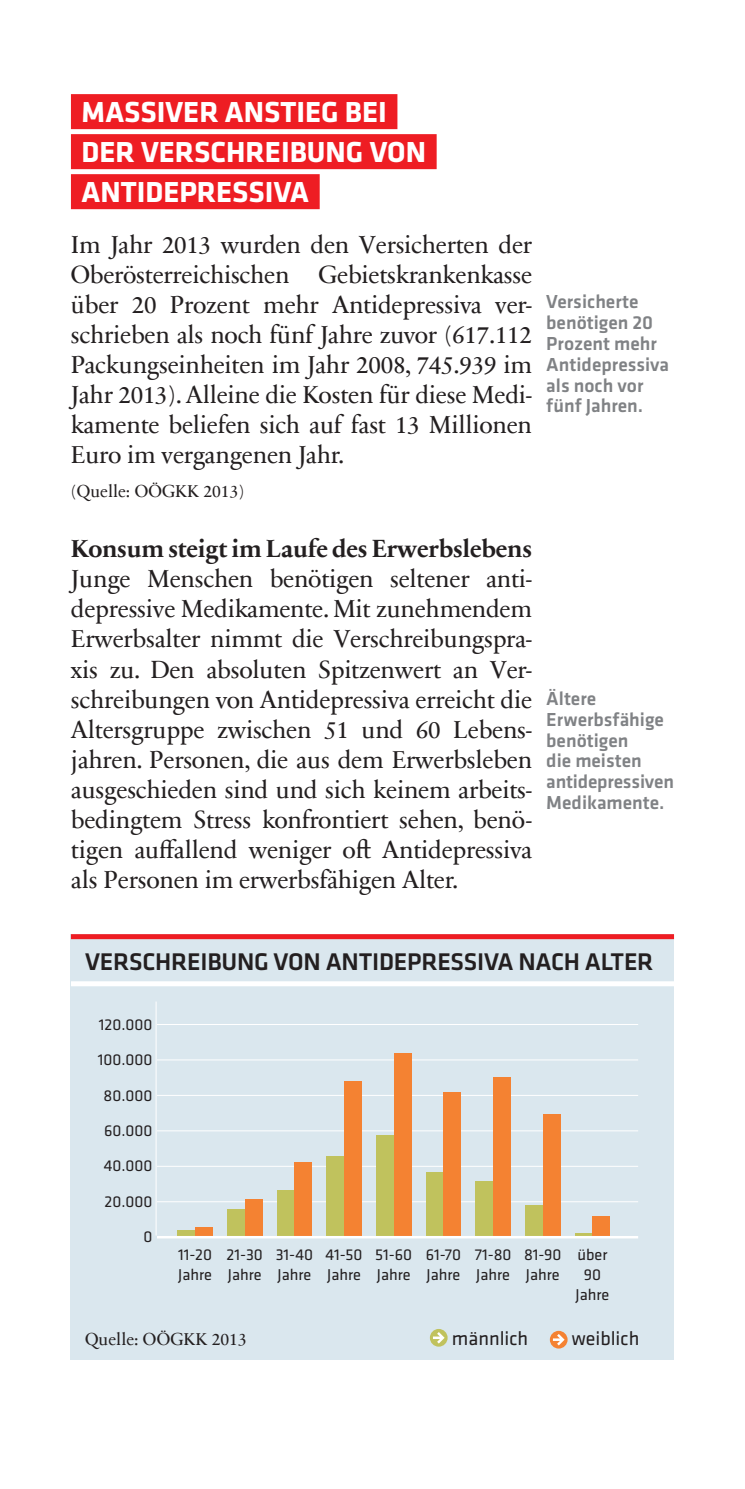
<style>
.page{position:relative;width:745px;height:1489px;background:#fff}
.page>*{position:absolute;margin:0;border:0;box-sizing:border-box;transform-origin:0 0}
.t1{font:700 30px/40px "Klavika Basic";color:#fff}
.t2{font:25px/30px "Sabon Next Com";letter-spacing:-.01em;color:#231f20;text-align:justify}
.t3{font:500 25px "Klavika Basic";letter-spacing:-.01em;color:#231f20}
.t4{font:700 25px "Sabon Next Com";letter-spacing:-.01em;color:#231f20}
.t5{font:20px "Klavika Basic";color:#231f20}
.t6{font:500 19.5px/20.8px "Klavika Basic";color:#808285}
.t7{font:17.5px "Sabon Next Com";color:#231f20}
.t8{font:16.25px/20px "Klavika Basic";color:#231f20}
</style>
<div class="page">
<div style="left:71px;top:94px;width:326px;height:35px;background:#ee1d23"></div>
<div style="left:71px;top:134px;width:365px;height:35px;background:#ee1d23"></div>
<div style="left:71px;top:174px;width:248px;height:35px;background:#ee1d23"></div>
<div style="left:71px;top:934px;width:602px;height:425px;background:#dae7ee"></div>
<div style="left:71px;top:934px;width:602px;height:5px;background:#ee1d23"></div>
<div style="left:71px;top:981px;width:602px;height:5px;background:#fff"></div>
<hr style="left:141px;top:1201px;width:496px;height:1px;background:#fff">
<hr style="left:141px;top:1165px;width:496px;height:1px;background:#fff">
<hr style="left:141px;top:1130px;width:496px;height:1px;background:#fff">
<hr style="left:141px;top:1094px;width:496px;height:1px;background:#fff">
<hr style="left:141px;top:1059px;width:496px;height:1px;background:#fff">
<hr style="left:141px;top:1023px;width:496px;height:1px;background:#fff">
<div style="left:177px;top:1230px;width:18px;height:6px;background:#c0c25d"></div>
<div style="left:227px;top:1209px;width:17px;height:27px;background:#c0c25d"></div>
<div style="left:276px;top:1190px;width:18px;height:46px;background:#c0c25d"></div>
<div style="left:326px;top:1156px;width:18px;height:80px;background:#c0c25d"></div>
<div style="left:376px;top:1135px;width:17px;height:101px;background:#c0c25d"></div>
<div style="left:425px;top:1172px;width:18px;height:64px;background:#c0c25d"></div>
<div style="left:475px;top:1181px;width:18px;height:55px;background:#c0c25d"></div>
<div style="left:524px;top:1205px;width:18px;height:31px;background:#c0c25d"></div>
<hr style="left:574px;top:1233px;width:18px;height:3px;background:#c0c25d">
<div style="left:195px;top:1227px;width:18px;height:9px;background:#f48232"></div>
<div style="left:244px;top:1199px;width:18px;height:37px;background:#f48232"></div>
<div style="left:294px;top:1162px;width:18px;height:74px;background:#f48232"></div>
<div style="left:344px;top:1080px;width:17px;height:156px;background:#f48232"></div>
<div style="left:393px;top:1053px;width:18px;height:183px;background:#f48232"></div>
<div style="left:443px;top:1092px;width:18px;height:144px;background:#f48232"></div>
<div style="left:493px;top:1077px;width:17px;height:159px;background:#f48232"></div>
<div style="left:542px;top:1114px;width:18px;height:122px;background:#f48232"></div>
<div style="left:592px;top:1216px;width:17px;height:20px;background:#f48232"></div>
<hr style="left:141px;top:1235px;width:496px;height:3px;background:#fff">
<div style="left:78px;top:1017px;width:78px;height:225px;background:#dae7ee"></div>
<hr style="left:155px;top:1001px;width:1px;height:234px;background:#fff">
<svg style="left:429px;top:1328px;width:18px;height:18px"></svg>
<svg style="left:432px;top:1331px;width:12px;height:12px"></svg>
<svg style="left:549px;top:1330px;width:18px;height:18px"></svg>
<svg style="left:552px;top:1333px;width:12px;height:12px"></svg>
<p class="t1" style="left:81px;top:90px;width:346px">MASSIVER ANSTIEG BEI<br>DER VERSCHREIBUNG VON<br>ANTIDEPRESSIVA</p>
<p class="t2" style="left:71px;top:229px;width:462px">Im Jahr 2013 wurden den Versicherten der Oberösterreichischen Gebietskrankenkasse über 20 Prozent mehr Antidepressiva ver&shy;schrieben als noch fünf Jahre zuvor (617.112<br>Packungseinheiten im Jahr 2008, 745.939 im Jahr 2013). Alleine die Kosten für diese Medi&shy;kamente beliefen sich auf fast 13 Millionen Euro im vergangenen Jahr.</p>
<p class="t7" style="left:71px;top:478px;width:175px">(Quelle: OÖGKK 2013)</p>
<p class="t4" style="left:71px;top:529px;width:462px">Konsum steigt im Laufe des Erwerbslebens</p>
<p class="t2" style="left:71px;top:563px;width:462px">Junge Menschen benötigen seltener anti&shy;depressive Medikamente. Mit zunehmendem Erwerbsalter nimmt die Verschreibungspra&shy;xis zu. Den absoluten Spitzenwert an Ver&shy;schreibungen von Antidepressiva erreicht die Altersgruppe zwischen 51 und 60 Lebens&shy;jahren. Personen, die aus dem Erwerbsleben ausgeschieden sind und sich keinem arbeits&shy;bedingtem Stress konfrontiert sehen, benö&shy;tigen auffallend weniger oft Antidepressiva als Personen im erwerbsfähigen Alter.</p>
<p class="t6" style="left:546px;top:291px;width:124px">Versicherte benötigen 20<br>Prozent mehr<br>Antidepressiva als noch vor fünf Jahren.</p>
<p class="t6" style="left:546px;top:687px;width:129px">Ältere<br>Erwerbsfähige benötigen<br>die meisten antidepressiven<br>Medikamente.</p>
<p class="t3" style="left:85px;top:944px;width:569px">VERSCHREIBUNG VON ANTIDEPRESSIVA NACH ALTER</p>
<p class="t8" style="left:98px;top:1005px;width:56px;line-height:35.5px;text-align:right">120.000<br>100.000<br>80.000<br>60.000<br>40.000<br>20.000<br>0</p>
<p class="t8" style="left:178px;top:1244px;width:35px">11-20<br>Jahre</p>
<p class="t8" style="left:226px;top:1244px;width:38px">21-30<br>Jahre</p>
<p class="t8" style="left:275px;top:1244px;width:39px">31-40<br>Jahre</p>
<p class="t8" style="left:325px;top:1244px;width:38px">41-50<br>Jahre</p>
<p class="t8" style="left:375px;top:1244px;width:38px">51-60<br>Jahre</p>
<p class="t8" style="left:425px;top:1244px;width:37px">61-70<br>Jahre</p>
<p class="t8" style="left:474px;top:1244px;width:38px">71-80<br>Jahre</p>
<p class="t8" style="left:523px;top:1244px;width:39px">81-90<br>Jahre</p>
<p class="t8" style="left:575px;top:1244px;width:35px;text-align:center">über<br>90<br>Jahre</p>
<p class="t7" style="left:85px;top:1325px;width:163px">Quelle: OÖGKK 2013</p>
<p class="t5" style="left:451px;top:1325px;width:78px">männlich</p>
<p class="t5" style="left:571px;top:1325px;width:69px">weiblich</p>
</div>
